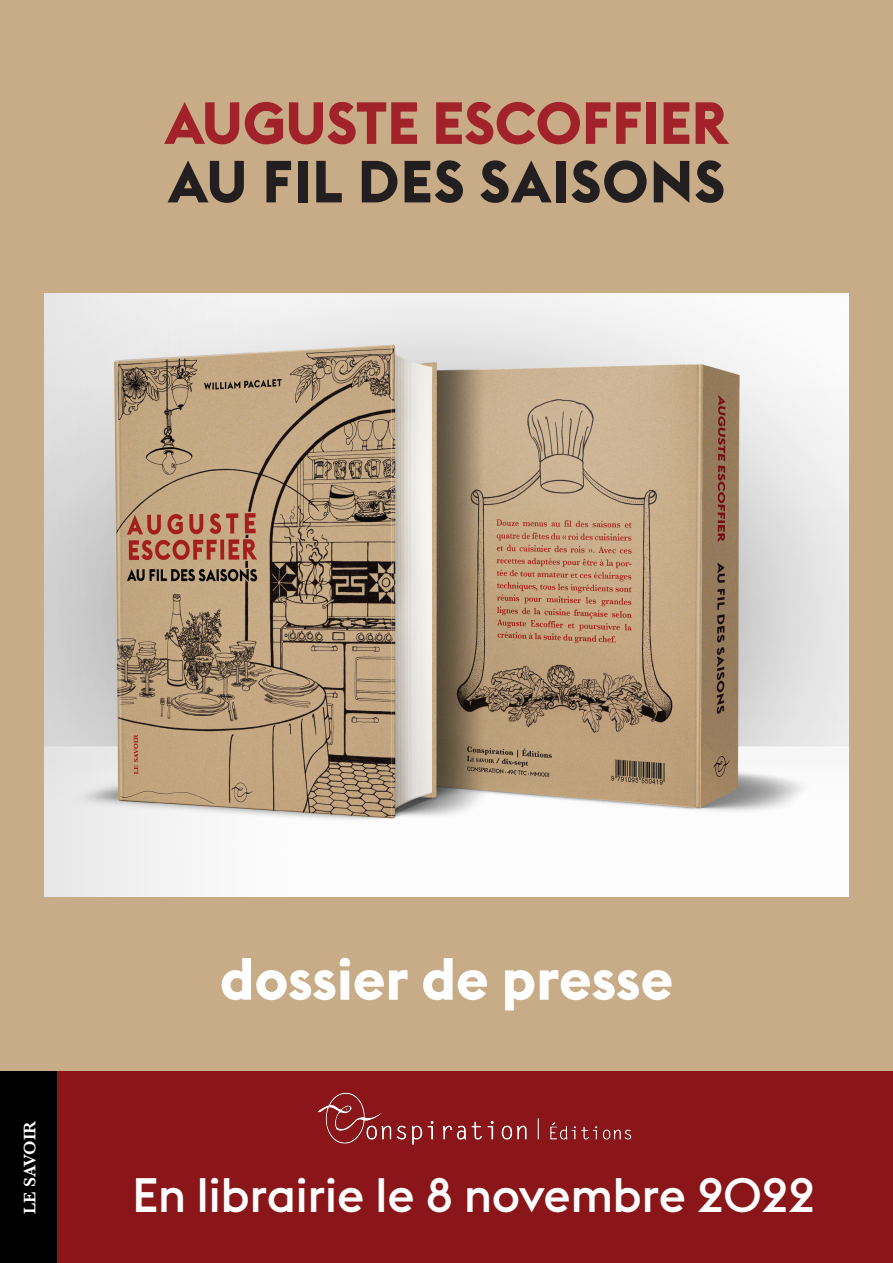
<style>
.page{position:relative;width:893px;height:1263px;background:#c8ac87}
.page>*{position:absolute;margin:0;border:0;box-sizing:border-box;transform-origin:0 0}
.t1{font:700 58.5px "Euclid Flex";color:#a12329}
.t2{font:700 58.5px "Euclid Flex";letter-spacing:.02em;color:#231f20}
.t3{font:700 58.5px "Euclid Flex";color:#fff}
.t4{font:500 47.7px "Euclid Flex";color:#fff}
.t5{font:600 17.4px "Baskerville";color:#fff}
</style>
<div class="page">
<img style="left:44px;top:293px;width:805px;height:603px">
<div style="left:0;top:1071px;width:893px;height:192px;background:#8a1619"></div>
<div style="left:0;top:1071px;width:57px;height:192px;background:#000"></div>
<img style="left:318px;top:1092px;width:314px;height:53px">
<p class="t1" style="left:165px;top:89px;width:565px">AUGUSTE ESCOFFIER</p>
<p class="t2" style="left:168px;top:148px;width:558px">AU FIL DES SAISONS</p>
<p class="t5" style="left:18px;top:1214px;width:94px;rotate:-90deg">LE SAVOIR</p>
<p class="t3" style="left:220px;top:945px;width:455px">dossier de presse</p>
<p class="t4" style="left:133px;top:1167px;width:684px">En librairie le 8 novembre 2022</p>
</div>
